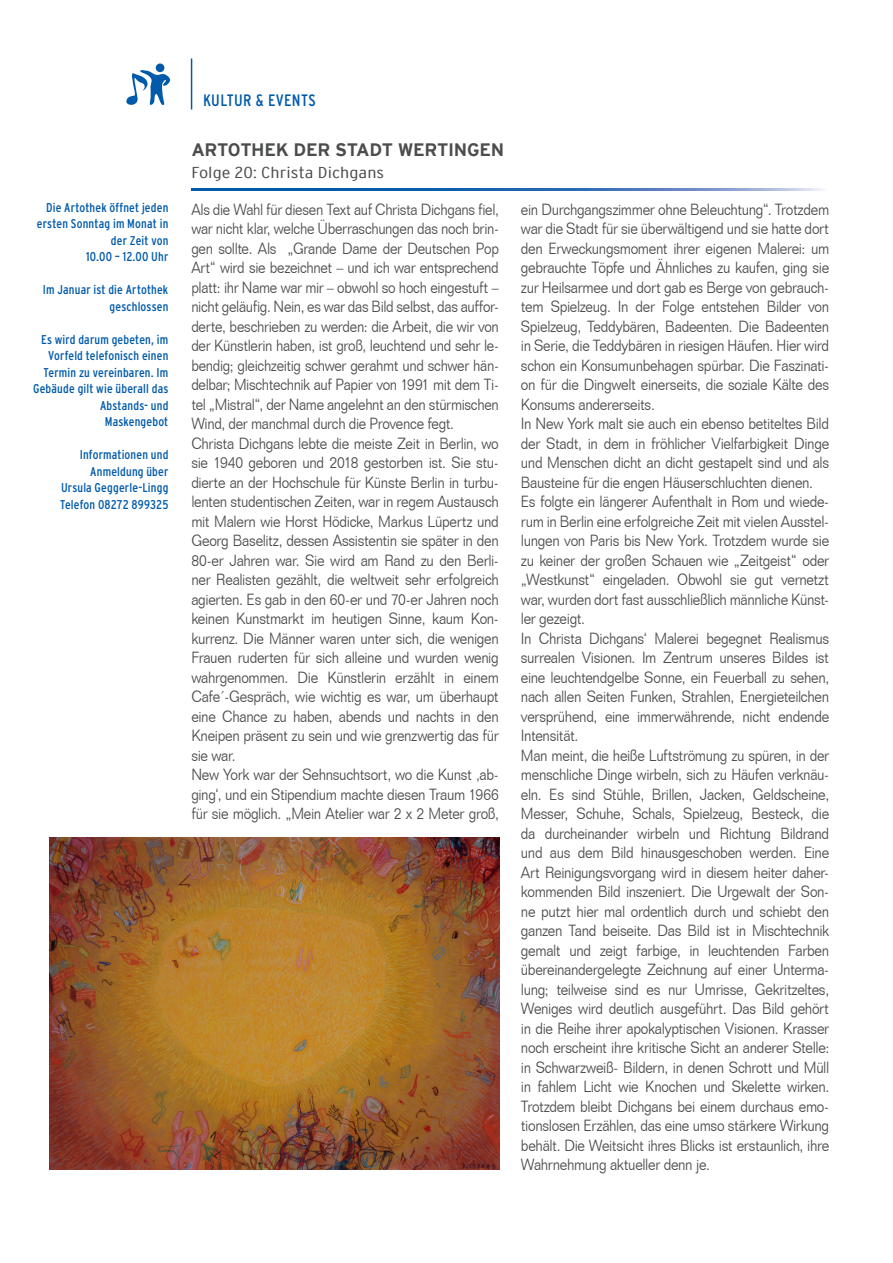
<style>
.page{position:relative;width:893px;height:1263px;background:#fff}
.page>*{position:absolute;margin:0;border:0;box-sizing:border-box;transform-origin:0 0}
.t1{font:700 18px "Interstate Plus";letter-spacing:-.02em;color:#4b4c4d}
.t2{font:condensed 16.5px "Interstate";letter-spacing:.02em;color:#015aaa}
.t3{font:300 15.75px/19.5px "Folio BT";letter-spacing:-.025em;color:#4b4c4d;scale:.9 1}
.t4{font:300 15.75px/19.5px "Folio BT";letter-spacing:-.025em;color:#4b4c4d;scale:.89 1}
.t5{font:300 condensed 15.75px "Interstate Plus";letter-spacing:.005em;color:#4b4c4d;scale:1.3 1}
.t6{font:condensed 12.75px/16.5px "Interstate";letter-spacing:.015em;color:#015aaa;text-align:right}
</style>
<div class="page">
<hr style="left:191px;top:58px;width:1px;height:52px;background:#015aaa">
<svg style="left:126px;top:70px;width:44px;height:35px"></svg>
<div style="left:156px;top:63px;width:8px;height:9px;background:#015aaa;border-radius:50%"></div>
<svg style="left:191px;top:189px;width:631px;height:1px"></svg>
<img style="left:49px;top:838px;width:451px;height:331px">
<p class="t6" style="left:37px;top:199px;width:133px">Die Artothek öffnet jeden ersten Sonntag im Monat in der Zeit von<br>10.00 – 12.00 Uhr</p>
<p class="t6" style="left:43px;top:281px;width:127px">Im Januar ist die Artothek geschlossen</p>
<p class="t6" style="left:33px;top:331px;width:137px">Es wird darum gebeten, im<br>Vorfeld telefonisch einen<br>Termin zu vereinbaren. Im<br>Gebäude gilt wie überall das<br>Abstands- und<br>Maskengebot</p>
<p class="t6" style="left:60px;top:446px;width:110px">Informationen und<br>Anmeldung über<br>Ursula Geggerle-Lingg<br>Telefon 08272 899325</p>
<p class="t2" style="left:203px;top:91px;width:114px">Kultur &amp; events</p>
<p class="t1" style="left:191px;top:140px;width:314px">ARTOTHEK DER STADT WERTINGEN</p>
<p class="t5" style="left:191px;top:163px;width:150px">Folge 20: Christa Dichgans</p>
<p class="t4" style="left:191px;top:199px;width:347px">Als die Wahl für diesen Text auf Christa Dichgans fiel, war nicht klar, welche Überraschungen das noch brin&shy;gen sollte. Als „Grande Dame der Deutschen Pop Art“ wird sie bezeichnet – und ich war entsprechend platt: ihr Name war mir – obwohl so hoch eingestuft – nicht geläufig. Nein, es war das Bild selbst, das auffor&shy;derte, beschrieben zu werden: die Arbeit, die wir von der Künstlerin haben, ist groß, leuchtend und sehr le&shy;bendig; gleichzeitig schwer gerahmt und schwer hän&shy;delbar; Mischtechnik auf Papier von 1991 mit dem Ti&shy;tel „Mistral“, der Name angelehnt an den stürmischen Wind, der manchmal durch die Provence fegt.<br>Christa Dichgans lebte die meiste Zeit in Berlin, wo sie 1940 geboren und 2018 gestorben ist. Sie stu&shy;dierte an der Hochschule für Künste Berlin in turbu&shy;lenten studentischen Zeiten, war in regem Austausch mit Malern wie Horst Hödicke, Markus Lüpertz und Georg Baselitz, dessen Assistentin sie später in den 80-er Jahren war. Sie wird am Rand zu den Berli&shy;ner Realisten gezählt, die weltweit sehr erfolgreich agierten. Es gab in den 60-er und 70-er Jahren noch keinen Kunstmarkt im heutigen Sinne, kaum Kon&shy;kurrenz. Die Männer waren unter sich, die wenigen Frauen ruderten für sich alleine und wurden wenig wahrgenommen. Die Künstlerin erzählt in einem Cafe´-Gespräch, wie wichtig es war, um überhaupt eine Chance zu haben, abends und nachts in den Kneipen präsent zu sein und wie grenzwertig das für sie war.<br>New York war der Sehnsuchtsort, wo die Kunst ‚ab&shy;ging‘, und ein Stipendium machte diesen Traum 1966 für sie möglich. „Mein Atelier war 2 x 2 Meter groß,</p>
<p class="t3" style="left:521px;top:199px;width:344px">ein Durchgangszimmer ohne Beleuchtung“. Trotzdem war die Stadt für sie überwältigend und sie hatte dort den Erweckungsmoment ihrer eigenen Malerei: um gebrauchte Töpfe und Ähnliches zu kaufen, ging sie zur Heilsarmee und dort gab es Berge von gebrauch&shy;tem Spielzeug. In der Folge entstehen Bilder von Spielzeug, Teddybären, Badeenten. Die Badeenten in Serie, die Teddybären in riesigen Häufen. Hier wird schon ein Konsumunbehagen spürbar. Die Faszinati&shy;on für die Dingwelt einerseits, die soziale Kälte des Konsums andererseits.<br>In New York malt sie auch ein ebenso betiteltes Bild der Stadt, in dem in fröhlicher Vielfarbigkeit Dinge und Menschen dicht an dicht gestapelt sind und als Bausteine für die engen Häuserschluchten dienen.<br>Es folgte ein längerer Aufenthalt in Rom und wiede&shy;rum in Berlin eine erfolgreiche Zeit mit vielen Ausstel&shy;lungen von Paris bis New York. Trotzdem wurde sie zu keiner der großen Schauen wie „Zeitgeist“ oder „Westkunst“ eingeladen. Obwohl sie gut vernetzt war, wurden dort fast ausschließlich männliche Künst&shy;ler gezeigt.<br>In Christa Dichgans‘ Malerei begegnet Realismus surrealen Visionen. Im Zentrum unseres Bildes ist eine leuchtendgelbe Sonne, ein Feuerball zu sehen, nach allen Seiten Funken, Strahlen, Energieteilchen versprühend, eine immerwährende, nicht endende Intensität.<br>Man meint, die heiße Luftströmung zu spüren, in der menschliche Dinge wirbeln, sich zu Häufen verknäu&shy;eln. Es sind Stühle, Brillen, Jacken, Geldscheine, Messer, Schuhe, Schals, Spielzeug, Besteck, die da durcheinander wirbeln und Richtung Bildrand und aus dem Bild hinausgeschoben werden. Eine Art Reinigungsvorgang wird in diesem heiter daher&shy;kommenden Bild inszeniert. Die Urgewalt der Son&shy;ne putzt hier mal ordentlich durch und schiebt den ganzen Tand beiseite. Das Bild ist in Mischtechnik gemalt und zeigt farbige, in leuchtenden Farben übereinandergelegte Zeichnung auf einer Unterma&shy;lung; teilweise sind es nur Umrisse, Gekritzeltes, Weniges wird deutlich ausgeführt. Das Bild gehört in die Reihe ihrer apokalyptischen Visionen. Krasser noch erscheint ihre kritische Sicht an anderer Stelle: in Schwarzweiß- Bildern, in denen Schrott und Müll in fahlem Licht wie Knochen und Skelette wirken.<br>Trotzdem bleibt Dichgans bei einem durchaus emo&shy;tionslosen Erzählen, das eine umso stärkere Wirkung behält. Die Weitsicht ihres Blicks ist erstaunlich, ihre Wahrnehmung aktueller denn je.</p>
</div>
